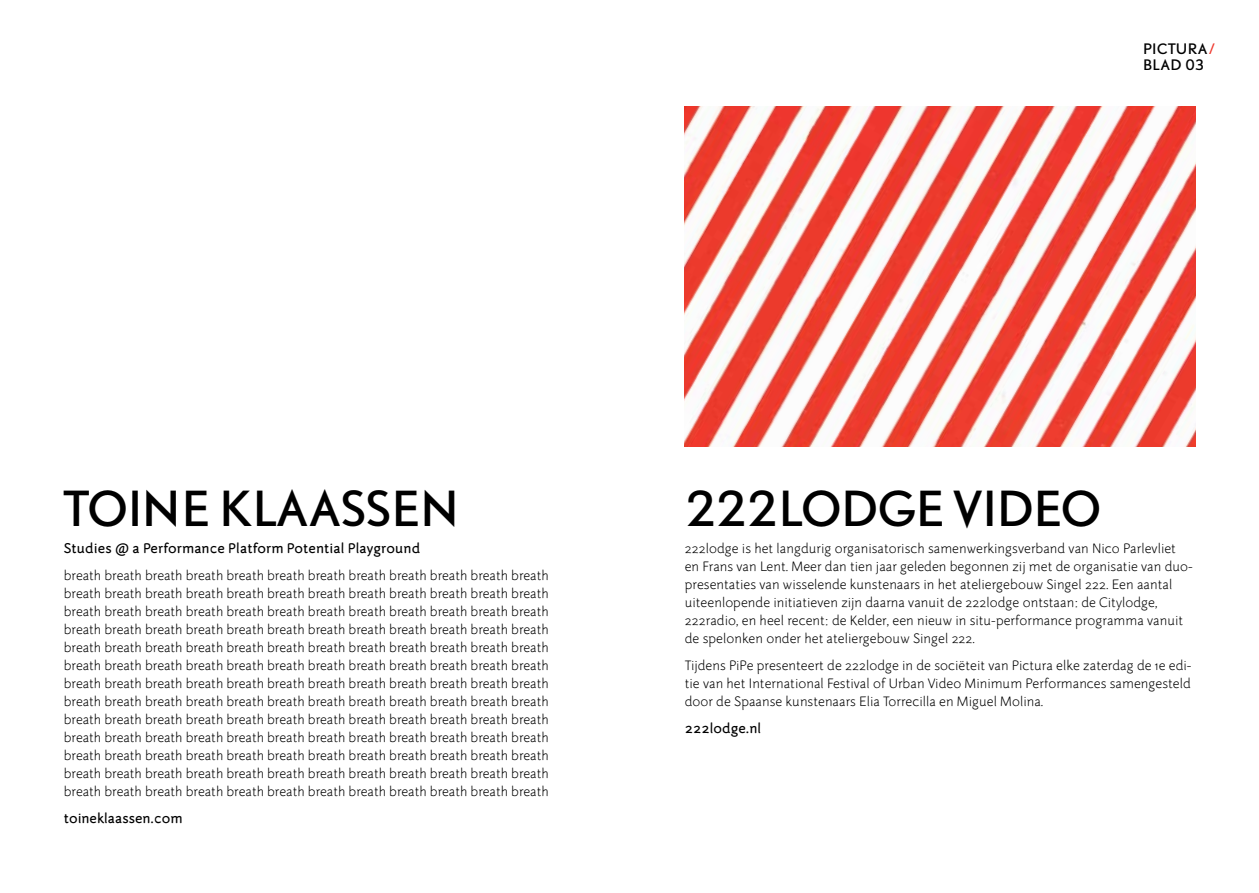
<style>
.page{position:relative;width:1259px;height:893px;background:#fff}
.page>*{position:absolute;margin:0;border:0;box-sizing:border-box;transform-origin:0 0}
.t1{font:45px "DTL Nobel T";color:#000}
.t2{font:15px/18px "Serious Sans Pro";letter-spacing:.005em;color:#000;text-align:justify}
.t3{font:700 15px "Serious Sans Pro";letter-spacing:.01em;color:#000}
.t4{font:13.5px/16.2px "DTL Nobel T";letter-spacing:.03em;color:#000}
.s1{color:#ef392e}
</style>
<div class="page">
<img style="left:685px;top:106px;width:510px;height:340px">
<p class="t4" style="left:1143px;top:40px;width:74px">PICTURA<span class="s1">/<br></span>BLAD 03</p>
<h1 class="t1" style="left:64px;top:478px;width:397px">TOINE KLAASSEN</h1>
<p class="t3" style="left:64px;top:539px;width:358px">Studies @ a Performance Platform Potential Playground</p>
<p class="t2" style="left:64px;top:566px;width:486px">breath breath breath breath breath breath breath breath breath breath breath breath breath breath breath breath breath breath breath breath breath breath breath breath breath breath breath breath breath breath breath breath breath breath breath breath breath breath breath breath breath breath breath breath breath breath breath breath breath breath breath breath breath breath breath breath breath breath breath breath breath breath breath breath breath breath breath breath breath breath breath breath breath breath breath breath breath breath breath breath breath breath breath breath breath breath breath breath breath breath breath breath breath breath breath breath breath breath breath breath breath breath breath breath breath breath breath breath breath breath breath breath breath breath breath breath breath breath breath breath breath breath breath breath breath breath breath breath breath breath breath breath breath breath breath breath breath breath breath breath breath breath breath breath breath breath breath breath breath breath breath breath breath breath breath breath</p>
<p class="t3" style="left:64px;top:809px;width:120px">toineklaassen.com</p>
<h1 class="t1" style="left:685px;top:478px;width:417px">222LODGE VIDEO</h1>
<p class="t2" style="left:685px;top:539px;width:509px;text-align:left">222lodge is het langdurig organisatorisch samenwerkingsverband van Nico Parlevliet en Frans van Lent. Meer dan tien jaar geleden begonnen zij met de organisatie van duo&shy;presentaties van wisselende kunstenaars in het ateliergebouw Singel 222. Een aantal uiteenlopende initiatieven zijn daarna vanuit de 222lodge ontstaan: de Citylodge, 222radio, en heel recent: de Kelder, een nieuw in situ-performance programma vanuit de spelonken onder het ateliergebouw Singel 222.</p>
<p class="t2" style="left:685px;top:656px;width:508px">Tijdens PiPe presenteert de 222lodge in de sociëteit van Pictura elke zaterdag de 1e edi&shy;tie van het International Festival of Urban Video Minimum Performances samengesteld door de Spaanse kunstenaars Elia Torrecilla en Miguel Molina.</p>
<p class="t3" style="left:685px;top:719px;width:78px">222lodge.nl</p>
</div>
